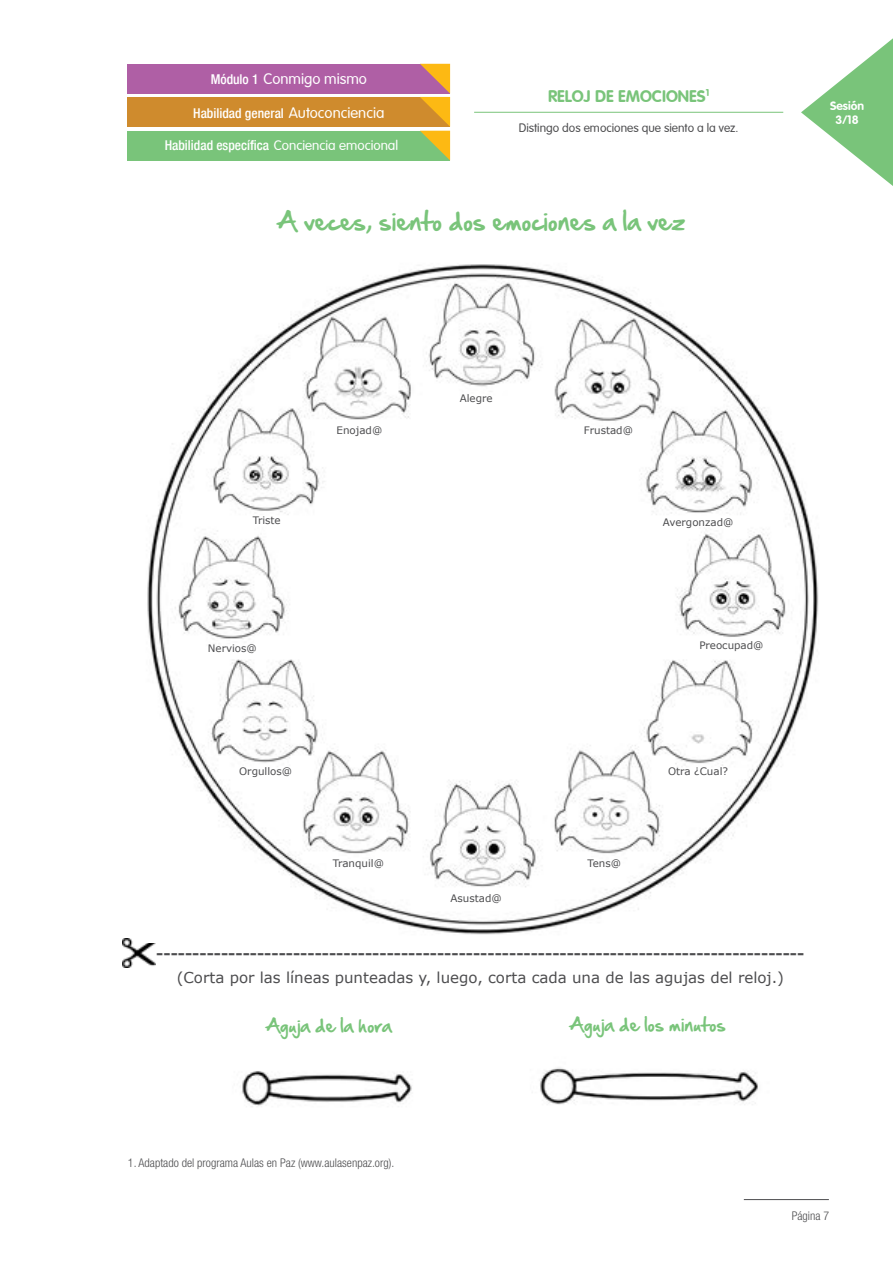
<style>
.page{position:relative;width:893px;height:1263px;background:#fff}
.page>*{position:absolute;margin:0;border:0;box-sizing:border-box;transform-origin:0 0}
.t1{font:22.5px "Hand Of Sean";color:#79c47a}
.t2{font:16.5px "Hand Of Sean";color:#79c47a}
.t3{font:700 16.5px "VAG Rounded";color:#79c47a}
.t4{font:700 15px "Verdana";color:#4d4d4f}
.t5{font:15px "Verdana";color:#4d4d4f}
.t6{font:300 15px "VAG Rounded";color:#fff}
.t7{font:500 condensed 13.5px "Helvetica Neue";color:#fff}
.t8{font:300 condensed 12px "Helvetica Neue";color:#4d4d4f}
.t9{font:300 12px "VAG Rounded";color:#4d4d4f}
.t10{font:700 12px/13.5px "VAG Rounded";color:#fff;text-align:center}
.t11{font:10.35px "Verdana";color:#4d4d4f}
.s1{font-family:"Helvetica Neue";font-weight:500;font-stretch:condensed;font-size:13.5px}
.s2{font-family:"VAG Rounded";font-weight:300;font-stretch:normal;font-size:15px}
.s3{font-family:"VAG Rounded";font-weight:300;font-stretch:normal}
</style>
<div class="page">
<svg style="left:801px;top:38px;width:92px;height:148px"></svg>
<hr style="left:474px;top:112px;width:309px;height:1px;background:#79c47a">
<div style="left:128px;top:64px;width:322px;height:30px;background:#af5fa5"></div>
<div style="left:128px;top:97px;width:322px;height:30px;background:#cf8b2d"></div>
<div style="left:128px;top:131px;width:322px;height:29px;background:#79c47a"></div>
<svg style="left:420px;top:64px;width:30px;height:96px"></svg>
<hr style="left:744px;top:1199px;width:85px;height:1px;background:#4d4d4f">
<img style="left:539px;top:1067px;width:219px;height:38px">
<img style="left:242px;top:1071px;width:170px;height:36px">
<img style="left:123px;top:939px;width:32px;height:29px">
<img style="left:135px;top:264px;width:684px;height:678px">
<h3 class="t6" style="left:211px;top:70px;width:158px"><span class="s1">Módulo 1</span> Conmigo mismo</h3>
<h3 class="t7" style="left:193px;top:105px;width:193px">Habilidad general <span class="s2">Autoconciencia</span></h3>
<h3 class="t7" style="left:165px;top:137px;width:235px">Habilidad específica <span class="s3">Conciencia emocional</span></h3>
<h2 class="t3" style="left:548px;top:87px;width:163px">RELOJ DE EMOCIONES<sup>1</sup></h2>
<p class="t9" style="left:519px;top:121px;width:221px">Distingo dos emociones que siento a la vez.</p>
<h1 class="t1" style="left:276px;top:201px;width:411px">A veces, siento dos emociones a la vez</h1>
<p class="t10" style="left:830px;top:99px;width:36px">Sesión<br>3/18</p>
<p class="t11" style="left:460px;top:391px;width:34px">Alegre</p>
<p class="t11" style="left:337px;top:423px;width:47px">Enojad@</p>
<p class="t11" style="left:584px;top:423px;width:51px">Frustad@</p>
<p class="t11" style="left:253px;top:513px;width:30px">Triste</p>
<p class="t11" style="left:663px;top:515px;width:72px">Avergonzad@</p>
<p class="t11" style="left:208px;top:641px;width:51px">Nervios@</p>
<p class="t11" style="left:699px;top:638px;width:66px">Preocupad@</p>
<p class="t11" style="left:239px;top:764px;width:54px">Orgullos@</p>
<p class="t11" style="left:668px;top:764px;width:62px">Otra ¿Cual?</p>
<p class="t11" style="left:333px;top:856px;width:53px">Tranquil@</p>
<p class="t11" style="left:587px;top:856px;width:35px">Tens@</p>
<p class="t11" style="left:451px;top:891px;width:53px">Asustad@</p>
<h3 class="t4" style="left:156px;top:943px;width:649px">------------------------------------------------------------------------------------------</h3>
<h3 class="t5" style="left:177px;top:967px;width:609px">(Corta por las líneas punteadas y, luego, corta cada una de las agujas del reloj.)</h3>
<h2 class="t2" style="left:265px;top:1010px;width:129px">Aguja de la hora</h2>
<h2 class="t2" style="left:569px;top:1010px;width:159px">Aguja de los minutos</h2>
<p class="t8" style="left:128px;top:1156px;width:268px">1. Adaptado del programa Aulas en Paz (www.aulasenpaz.org).</p>
<p class="t8" style="left:792px;top:1209px;width:39px">Página 7</p>
</div>
